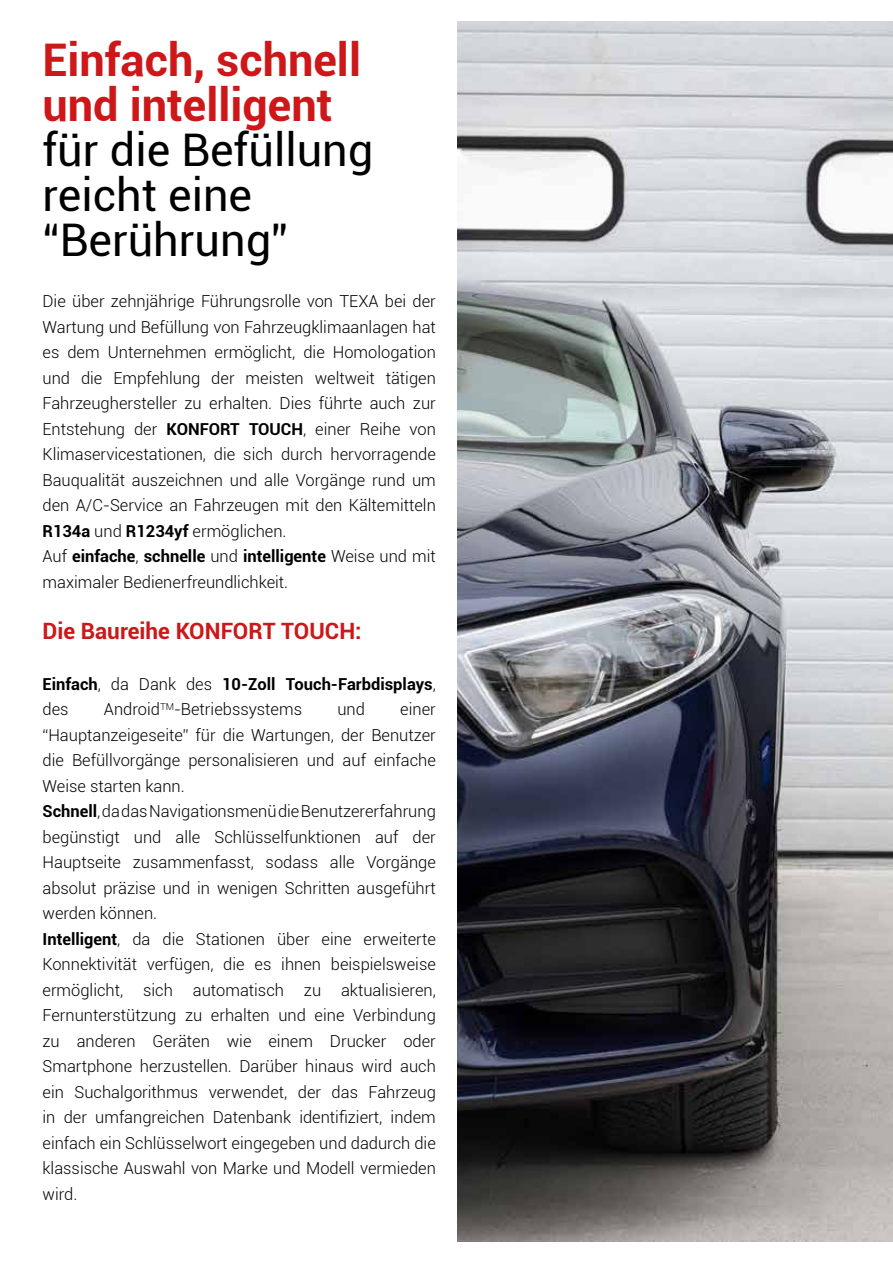
<style>
.page{position:relative;width:893px;height:1263px;background:#fff}
.page>*{position:absolute;margin:0;border:0;box-sizing:border-box;transform-origin:0 0}
.t1{font:45px/45px "Roboto";color:#000}
.t2{font:700 45px/45px "Roboto";color:#cd1719}
.t3{font:700 22.5px "Roboto";color:#cd1719}
.t4{font:300 16.5px/25.5px "Roboto";color:#000}
.t5{font:700 16.5px/25.5px "Roboto";color:#000}
.s1{font-weight:700}
.s2{font-weight:300}
</style>
<div class="page">
<img style="left:457px;top:21px;width:436px;height:1221px">
<h1 class="t2" style="left:43px;top:36px;width:320px">Einfach, schnell und intelligent</h1>
<h1 class="t1" style="left:43px;top:126px;width:332px">für die Befüllung reicht eine “Berührung”</h1>
<p class="t4" style="left:43px;top:288px;width:395px">Die über zehnjährige Führungsrolle von TEXA bei der Wartung und Befüllung von Fahrzeugklimaanlagen hat es dem Unternehmen ermöglicht, die Homologation und die Empfehlung der meisten weltweit tätigen Fahrzeughersteller zu erhalten. Dies führte auch zur Entstehung der <span class="s1">KONFORT TOUCH</span>, einer Reihe von Klimaservicestationen, die sich durch hervorragende Bauqualität auszeichnen und alle Vorgänge rund um den A/C-Service an Fahrzeugen mit den Kältemitteln <span class="s1">R134a</span> und <span class="s1">R1234yf</span> ermöglichen.<br>Auf <span class="s1">einfache</span>, <span class="s1">schnelle</span> und <span class="s1">intelligente</span> Weise und mit maximaler Bedienerfreundlichkeit.</p>
<h2 class="t3" style="left:43px;top:615px;width:320px">Die Baureihe KONFORT TOUCH:</h2>
<p class="t5" style="left:43px;top:671px;width:395px">Einfach<span class="s2">, da Dank des</span> 10-Zoll Touch-Farbdisplays<span class="s2">, des</span></p>
<p class="t4" style="left:104px;top:696px;width:200px">Android<sup>TM</sup>-Betriebssystems</p>
<p class="t4" style="left:337px;top:696px;width:29px">und</p>
<p class="t4" style="left:43px;top:696px;width:395px;text-indent:358px">einer “Hauptanzeigeseite” für die Wartungen, der Benutzer die Befüllvorgänge personalisieren und auf einfache Weise starten kann.<br><span class="s1">Schnell</span>, da das Navigationsmenü die Benutzererfahrung begünstigt und alle Schlüsselfunktionen auf der Hauptseite zusammenfasst, sodass alle Vorgänge absolut präzise und in wenigen Schritten ausgeführt werden können.<br><span class="s1">Intelligent</span>, da die Stationen über eine erweiterte Konnektivität verfügen, die es ihnen beispielsweise ermöglicht, sich automatisch zu aktualisieren, Fernunterstützung zu erhalten und eine Verbindung zu anderen Geräten wie einem Drucker oder Smartphone herzustellen. Darüber hinaus wird auch ein Suchalgorithmus verwendet, der das Fahrzeug in der umfangreichen Datenbank identifiziert, indem einfach ein Schlüsselwort eingegeben und dadurch die klassische Auswahl von Marke und Modell vermieden wird.</p>
</div>
